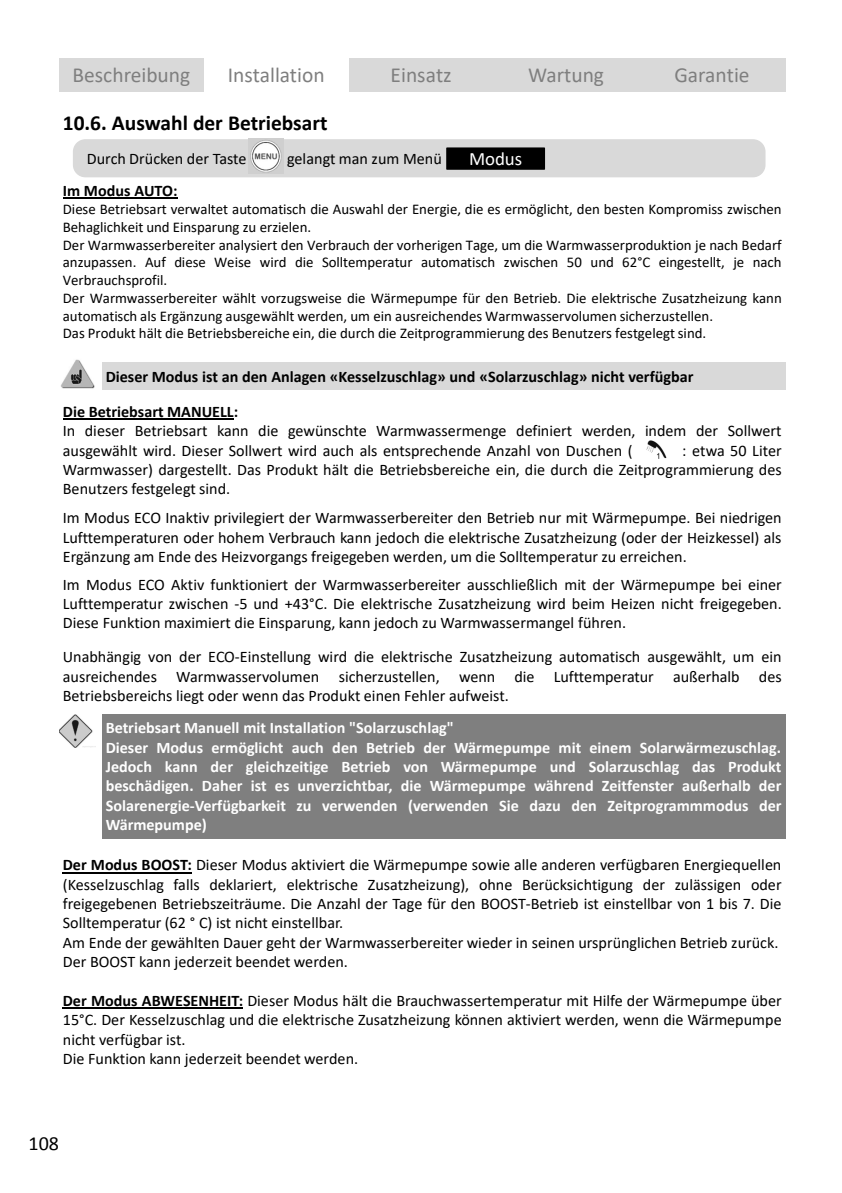
<style>
.page{position:relative;width:842px;height:1193px;background:#fff}
.page>*{position:absolute;margin:0;border:0;box-sizing:border-box;transform-origin:0 0}
.t1{font:21.4px "Calibri";color:#7f7f7f}
.t2{font:700 21.4px "Calibri";color:#000}
.t3{font:20px "Calibri";color:#000}
.t4{font:18.8px "Calibri";color:#fff}
.t5{font:16.2px/19.4px "Calibri";color:#000;text-align:justify}
.t6{font:700 16.2px/19.4px "Calibri";color:#fff}
.t7{font:700 16.2px "Calibri";color:#000}
.t8{font:14.8px/17.8px "Calibri";color:#000}
.s1{font-weight:700}
</style>
<div class="page">
<hr style="left:63px;top:419px;width:171px;height:1px;background:#000">
<div style="left:59px;top:58px;width:145px;height:33px;background:#d9d9d9"></div>
<div style="left:348px;top:58px;width:145px;height:33px;background:#d9d9d9"></div>
<div style="left:493px;top:58px;width:145px;height:33px;background:#d9d9d9"></div>
<div style="left:638px;top:58px;width:147px;height:33px;background:#d9d9d9"></div>
<div style="left:73px;top:140px;width:691px;height:37px;background:#d9d9d9;border-radius:12px"></div>
<div style="left:73px;top:139px;width:692px;height:38px;border:1px solid #d9d9d9;border-radius:12px"></div>
<img style="left:248px;top:139px;width:35px;height:34px">
<div style="left:446px;top:148px;width:98px;height:21px;background:#000"></div>
<div style="left:446px;top:147px;width:99px;height:23px;border:1px solid #000"></div>
<hr style="left:63px;top:198px;width:114px;height:1px;background:#000">
<img style="left:646px;top:441px;width:20px;height:18px">
<div style="left:102px;top:714px;width:683px;height:125px;background:#7f7f7f"></div>
<img style="left:59px;top:714px;width:37px;height:33px">
<div style="left:102px;top:363px;width:683px;height:27px;background:#d9d9d9"></div>
<img style="left:61px;top:359px;width:34px;height:30px">
<hr style="left:63px;top:872px;width:129px;height:1px;background:#000">
<hr style="left:63px;top:1007px;width:180px;height:1px;background:#000">
<h1 class="t1" style="left:72px;top:66px;width:119px">Beschreibung</h1>
<h1 class="t1" style="left:228px;top:66px;width:98px">Installation</h1>
<h1 class="t1" style="left:390px;top:66px;width:62px">Einsatz</h1>
<h1 class="t1" style="left:528px;top:66px;width:77px">Wartung</h1>
<h1 class="t1" style="left:674px;top:66px;width:77px">Garantie</h1>
<h1 class="t2" style="left:63px;top:114px;width:266px">10.6. Auswahl der Betriebsart</h1>
<p class="t5" style="left:87px;top:150px;width:161px">Durch Drücken der Taste</p>
<p class="t5" style="left:287px;top:150px;width:156px">gelangt man zum Menü</p>
<p class="t4" style="left:469px;top:151px;width:55px">Modus</p>
<p class="t7" style="left:63px;top:184px;width:116px">Im Modus AUTO:</p>
<p class="t8" style="left:63px;top:202px;width:720px">Diese Betriebsart verwaltet automatisch die Auswahl der Energie, die es ermöglicht, den besten Kompromiss zwischen Behaglichkeit und Einsparung zu erzielen.<br>Der Warmwasserbereiter analysiert den Verbrauch der vorherigen Tage, um die Warmwasserproduktion je nach Bedarf anzupassen. Auf diese Weise wird die Solltemperatur automatisch zwischen 50 und 62°C eingestellt, je nach Verbrauchsprofil.<br>Der Warmwasserbereiter wählt vorzugsweise die Wärmepumpe für den Betrieb. Die elektrische Zusatzheizung kann automatisch als Ergänzung ausgewählt werden, um ein ausreichendes Warmwasservolumen sicherzustellen.<br>Das Produkt hält die Betriebsbereiche ein, die durch die Zeitprogrammierung des Benutzers festgelegt sind.</p>
<p class="t7" style="left:106px;top:370px;width:589px">Dieser Modus ist an den Anlagen «Kesselzuschlag» und «Solarzuschlag» nicht verfügbar</p>
<p class="t7" style="left:63px;top:405px;width:177px">Die Betriebsart MANUELL:</p>
<p class="t5" style="left:63px;top:423px;width:720px">In dieser Betriebsart kann die gewünschte Warmwassermenge definiert werden, indem der Sollwert ausgewählt wird. Dieser Sollwert wird auch als entsprechende Anzahl von Duschen (</p>
<p class="t5" style="left:63px;top:442px;width:720px;text-indent:619px">: etwa 50 Liter Warmwasser) dargestellt. Das Produkt hält die Betriebsbereiche ein, die durch die Zeitprogrammierung des Benutzers festgelegt sind.</p>
<p class="t5" style="left:63px;top:510px;width:720px">Im Modus ECO Inaktiv privilegiert der Warmwasserbereiter den Betrieb nur mit Wärmepumpe. Bei niedrigen Lufttemperaturen oder hohem Verbrauch kann jedoch die elektrische Zusatzheizung (oder der Heizkessel) als Ergänzung am Ende des Heizvorgangs freigegeben werden, um die Solltemperatur zu erreichen.</p>
<p class="t5" style="left:63px;top:576px;width:720px">Im Modus ECO Aktiv funktioniert der Warmwasserbereiter ausschließlich mit der Wärmepumpe bei einer Lufttemperatur zwischen -5 und +43°C. Die elektrische Zusatzheizung wird beim Heizen nicht freigegeben.<br>Diese Funktion maximiert die Einsparung, kann jedoch zu Warmwassermangel führen.</p>
<p class="t5" style="left:63px;top:648px;width:720px">Unabhängig von der ECO-Einstellung wird die elektrische Zusatzheizung automatisch ausgewählt, um ein ausreichendes Warmwasservolumen sicherzustellen, wenn die Lufttemperatur außerhalb des Betriebsbereichs liegt oder wenn das Produkt einen Fehler aufweist.</p>
<p class="t6" style="left:106px;top:719px;width:677px">Betriebsart Manuell mit Installation "Solarzuschlag"<br>Dieser Modus ermöglicht auch den Betrieb der Wärmepumpe mit einem Solarwärmezuschlag.<br>Jedoch kann der gleichzeitige Betrieb von Wärmepumpe und Solarzuschlag das Produkt beschädigen. Daher ist es unverzichtbar, die Wärmepumpe während Zeitfenster außerhalb der Solarenergie-Verfügbarkeit zu verwenden (verwenden Sie dazu den Zeitprogrammmodus der Wärmepumpe)</p>
<p class="t5" style="left:63px;top:856px;width:720px;text-align:left"><span class="s1">Der Modus BOOST:</span> Dieser Modus aktiviert die Wärmepumpe sowie alle anderen verfügbaren Energiequellen (Kesselzuschlag falls deklariert, elektrische Zusatzheizung), ohne Berücksichtigung der zulässigen oder freigegebenen Betriebszeiträume. Die Anzahl der Tage für den BOOST-Betrieb ist einstellbar von 1 bis 7. Die Solltemperatur (62 ° C) ist nicht einstellbar.<br>Am Ende der gewählten Dauer geht der Warmwasserbereiter wieder in seinen ursprünglichen Betrieb zurück.<br>Der BOOST kann jederzeit beendet werden.</p>
<p class="t5" style="left:63px;top:992px;width:720px;text-align:left"><span class="s1">Der Modus ABWESENHEIT:</span> Dieser Modus hält die Brauchwassertemperatur mit Hilfe der Wärmepumpe über 15°C. Der Kesselzuschlag und die elektrische Zusatzheizung können aktiviert werden, wenn die Wärmepumpe nicht verfügbar ist.<br>Die Funktion kann jederzeit beendet werden.</p>
<p class="t3" style="left:29px;top:1131px;width:32px">108</p>
</div>
